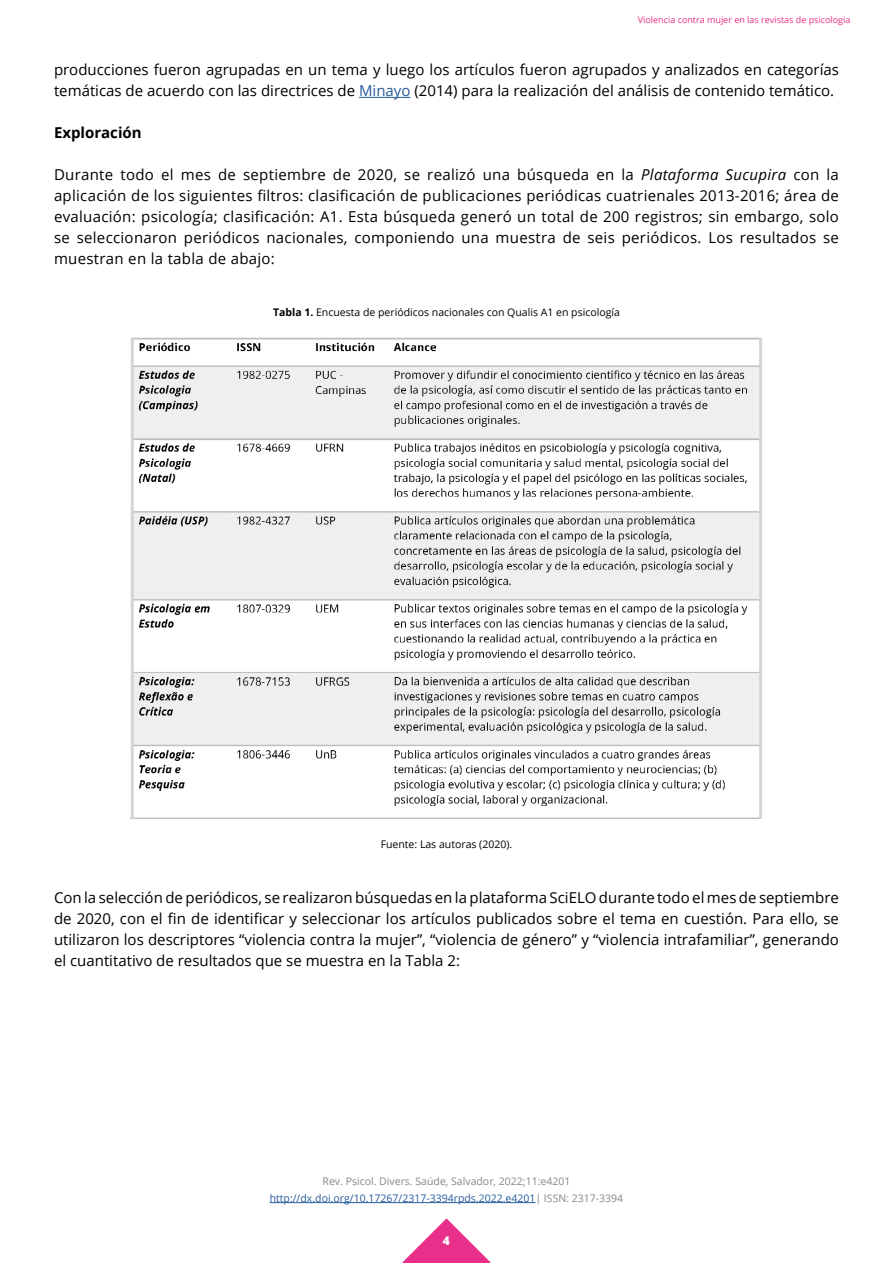
<style>
.page{position:relative;width:893px;height:1263px;background:#fff}
.page>*{position:absolute;margin:0;border:0;box-sizing:border-box;transform-origin:0 0}
.t1{font:15px/21px "Open Sans";color:#000;text-align:justify}
.t2{font:700 15px "Open Sans";color:#000}
.t3{font:800 12px "Open Sans";color:#fff}
.t4{font:10.5px/16.5px "Open Sans";color:#878787;text-align:center}
.t5{font:10.5px "Open Sans";color:#000}
.t6{font:9px "Open Sans";color:#e8308a}
.s1{color:#275b9b}
.s2{font-style:italic}
.s3{font-weight:700}
</style>
<div class="page">
<svg style="left:402px;top:1218px;width:89px;height:45px"></svg>
<hr style="left:270px;top:1202px;width:265px;height:1px;background:#275b9b">
<hr style="left:359px;top:97px;width:51px;height:1px;background:#275b9b">
<img style="left:134px;top:338px;width:625px;height:481px">
<hr style="left:131px;top:338px;width:3px;height:481px;background:#d4d4d4">
<hr style="left:759px;top:338px;width:3px;height:481px;background:#d4d4d4">
<p class="t6" style="left:638px;top:13px;width:214px">Violencia contra mujer en las revistas de psicologia</p>
<p class="t1" style="left:54px;top:59px;width:786px">producciones fueron agrupadas en un tema y luego los artículos fueron agrupados y analizados en categorías temáticas de acuerdo con las directrices de <span class="s1">Minayo</span> (2014) para la realización del análisis de contenido temático.</p>
<p class="t2" style="left:54px;top:122px;width:89px">Exploración</p>
<p class="t1" style="left:54px;top:164px;width:786px">Durante todo el mes de septiembre de 2020, se realizó una búsqueda en la <span class="s2">Plataforma Sucupira</span> con la aplicación de los siguientes filtros: clasificación de publicaciones periódicas cuatrienales 2013-2016; área de evaluación: psicología; clasificación: A1. Esta búsqueda generó un total de 200 registros; sin embargo, solo se seleccionaron periódicos nacionales, componiendo una muestra de seis periódicos. Los resultados se muestran en la tabla de abajo:</p>
<p class="t5" style="left:273px;top:305px;width:348px"><span class="s3">Tabla 1.</span> Encuesta de periódicos nacionales con Qualis A1 en psicología</p>
<p class="t5" style="left:381px;top:837px;width:133px">Fuente: Las autoras (2020).</p>
<p class="t1" style="left:54px;top:886px;width:786px">Con la selección de periódicos, se realizaron búsquedas en la plataforma SciELO durante todo el mes de septiembre de 2020, con el fin de identificar y seleccionar los artículos publicados sobre el tema en cuestión. Para ello, se utilizaron los descriptores “violencia contra la mujer”, “violencia de género” y “violencia intrafamiliar”, generando el cuantitativo de resultados que se muestra en la Tabla 2:</p>
<p class="t4" style="left:270px;top:1173px;width:355px">Rev. Psicol. Divers. Saúde, Salvador, 2022;11:e4201 <span class="s1">http://dx.doi.org/10.17267/2317-3394rpds.2022.e4201</span>| ISSN: 2317-3394</p>
<p class="t3" style="left:443px;top:1232px;width:9px">4</p>
</div>
